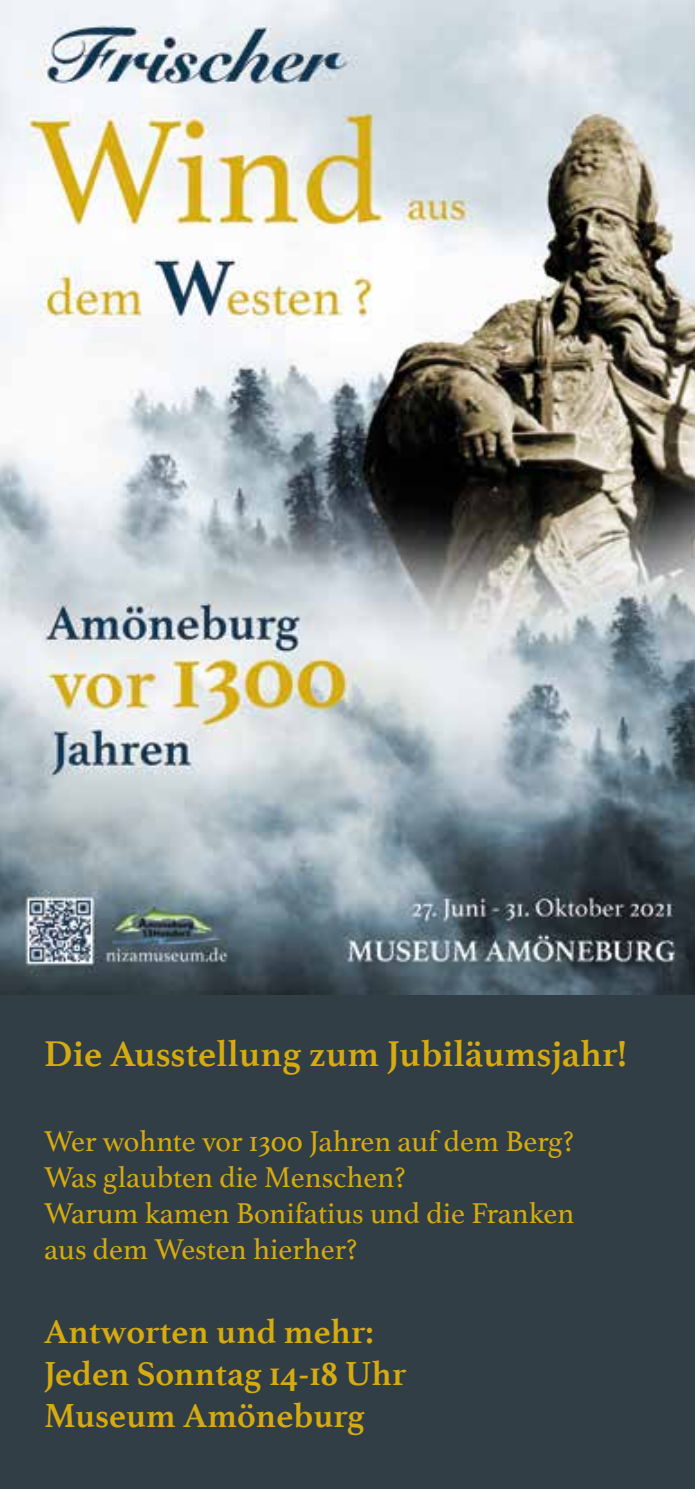
<style>
.page{position:relative;width:695px;height:1489px;background:#fff}
.page>*{position:absolute;margin:0;border:0;box-sizing:border-box;transform-origin:0 0}
.t1{font:700 37.5px "Athelas";color:#d6ab0f}
.t2{font:700 35px/42px "Athelas";color:#d6ab0f}
.t3{font:30px/36px "Athelas";color:#d6ab0f}
</style>
<div class="page">
<div style="left:0;top:994px;width:694px;height:494px;background:#323e45"></div>
<img style="left:0;top:0;width:694px;height:994px">
<div style="left:44px;top:1033px;width:610px;height:443px;background:#323e45"></div>
<p class="t1" style="left:44px;top:1023px;width:584px">Die Ausstellung zum Jubiläumsjahr!</p>
<p class="t3" style="left:44px;top:1121px;width:531px">Wer wohnte vor 1300 Jahren auf dem Berg?<br>Was glaubten die Menschen?<br>Warum kamen Bonifatius und die Franken aus dem Westen hierher?</p>
<p class="t2" style="left:44px;top:1309px;width:363px">Antworten und mehr:<br>Jeden Sonntag 14-18 Uhr<br>Museum Amöneburg</p>
</div>
